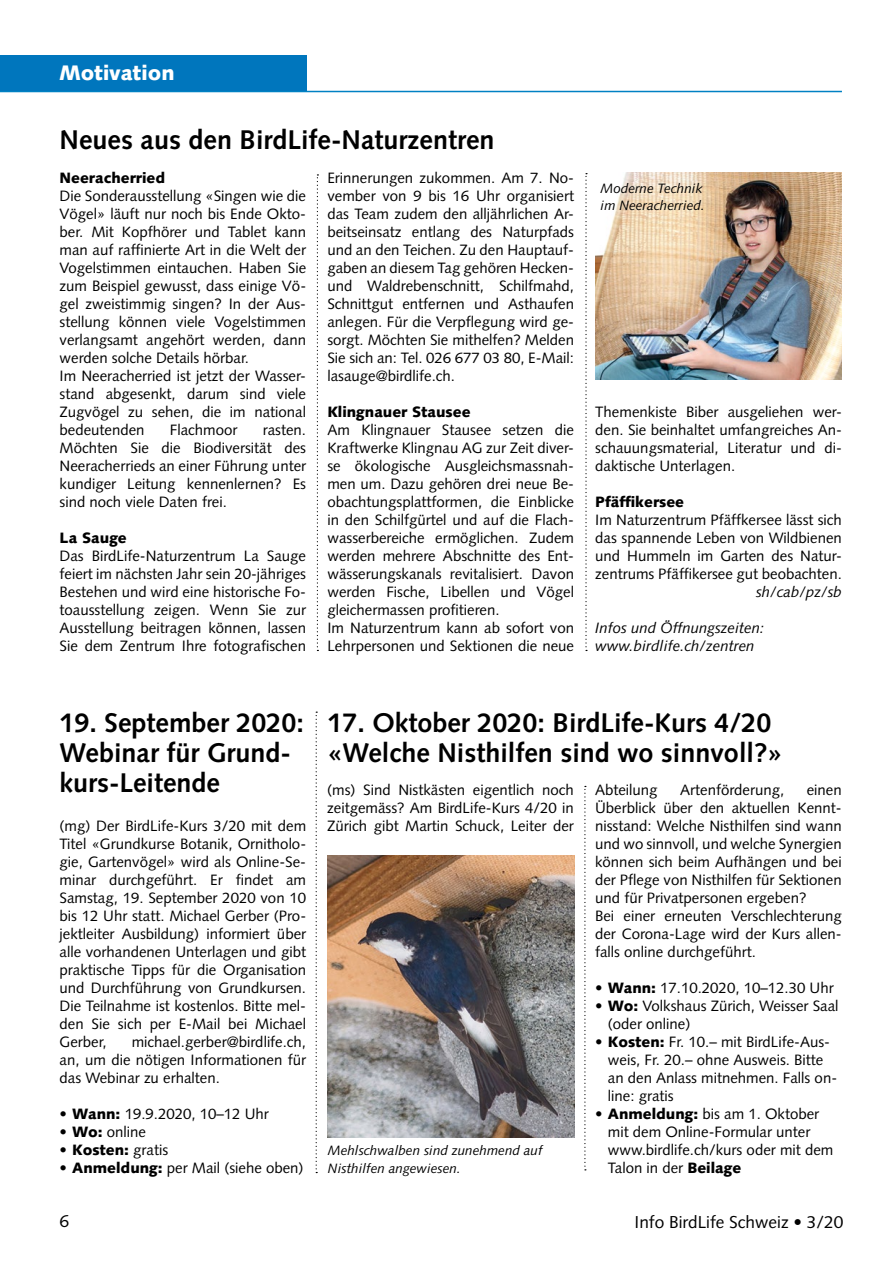
<style>
.page{position:relative;width:893px;height:1263px;background:#fff}
.page>*{position:absolute;margin:0;border:0;box-sizing:border-box;transform-origin:0 0}
.t1{font:700 27px/30px "Syntax LT";color:#000}
.t2{font:900 21px "Syntax LT";color:#fff}
.t3{font:17.25px "Syntax LT";color:#000}
.t4{font:15px/18px "Syntax LT";color:#000;text-align:justify}
.t5{font:900 15px "Syntax LT";color:#000}
.t6{font:italic 15px/18px "Syntax LT";color:#000}
.t7{font:italic 13.5px/18px "Syntax LT";color:#000}
.s1{font-weight:900}
.s2{font-weight:400}
</style>
<div class="page">
<svg style="left:317px;top:174px;width:1px;height:477px"></svg>
<svg style="left:316px;top:711px;width:1px;height:462px"></svg>
<hr style="left:0;top:91px;width:842px;height:1px;background:#0081c3">
<div style="left:0;top:55px;width:306px;height:36px;background:#0076bd"></div>
<hr style="left:892px;top:55px;width:1px;height:36px;background:#0076bd">
<svg style="left:585px;top:173px;width:2px;height:478px"></svg>
<img style="left:596px;top:172px;width:246px;height:208px">
<svg style="left:584px;top:786px;width:2px;height:384px"></svg>
<img style="left:327px;top:855px;width:247px;height:282px">
<h2 class="t2" style="left:59px;top:60px;width:117px">Motivation</h2>
<h1 class="t1" style="left:60px;top:125px;width:436px">Neues aus den BirdLife-Naturzentren</h1>
<p class="t5" style="left:60px;top:169px;width:107px">Neeracherried</p>
<p class="t4" style="left:60px;top:187px;width:248px;text-align:left">Die Sonderausstellung «Singen wie die Vögel» läuft nur noch bis Ende Okto&shy;ber. Mit Kopfhörer und Tablet kann man auf raffinierte Art in die Welt der Vogelstimmen eintauchen. Haben Sie zum Beispiel gewusst, dass einige Vö&shy;gel zweistimmig singen? In der Aus&shy;stellung können viele Vogelstimmen verlangsamt angehört werden, dann werden solche Details hörbar.<br>Im Neeracherried ist jetzt der Wasser&shy;stand abgesenkt, darum sind viele Zugvögel zu sehen, die im national bedeutenden</p>
<p class="t4" style="left:170px;top:421px;width:69px">Flachmoor</p>
<p class="t4" style="left:60px;top:421px;width:248px;text-indent:203px">rasten.<br>Möchten Sie die Biodiversität des Neeracherrieds an einer Führung unter kundiger Leitung kennenlernen? Es sind noch viele Daten frei.</p>
<p class="t5" style="left:60px;top:529px;width:69px">La Sauge</p>
<p class="t4" style="left:60px;top:547px;width:248px">Das BirdLife-Naturzentrum La Sauge feiert im nächsten Jahr sein 20-jähriges Bestehen und wird eine historische Fo&shy;toausstellung zeigen. Wenn Sie zur Ausstellung beitragen können, lassen Sie dem Zentrum Ihre fotografischen</p>
<p class="t4" style="left:327px;top:169px;width:248px">Erinnerungen zukommen. Am 7. No&shy;vember von 9 bis 16 Uhr organisiert das Team zudem den alljährlichen Ar&shy;beitseinsatz entlang des Naturpfads und an den Teichen. Zu den Hauptauf&shy;gaben an diesem Tag gehören Hecken&shy;und Waldrebenschnitt, Schilfmahd, Schnittgut entfernen und Asthaufen anlegen. Für die Verpflegung wird ge&shy;sorgt. Möchten Sie mithelfen? Melden Sie sich an: Tel. 026 677 03 80, E-Mail: lasauge@birdlife.ch.</p>
<p class="t5" style="left:327px;top:403px;width:145px">Klingnauer Stausee</p>
<p class="t4" style="left:327px;top:421px;width:248px;text-align:left">Am Klingnauer Stausee setzen die Kraftwerke Klingnau AG zur Zeit diver&shy;se ökologische Ausgleichsmassnah&shy;men um. Dazu gehören drei neue Be&shy;obachtungsplattformen, die Einblicke in den Schilfgürtel und auf die Flach&shy;wasserbereiche ermöglichen. Zudem werden mehrere Abschnitte des Ent&shy;wässerungskanals revitalisiert. Davon werden Fische, Libellen und Vögel gleichermassen profitieren.<br>Im Naturzentrum kann ab sofort von Lehrpersonen und Sektionen die neue</p>
<p class="t7" style="left:601px;top:180px;width:106px;line-height:16.5px">Moderne Technik im Neeracherried.</p>
<p class="t4" style="left:595px;top:403px;width:248px">Themenkiste Biber ausgeliehen wer&shy;den. Sie beinhaltet umfangreiches An&shy;schauungsmaterial, Literatur und di&shy;daktische Unterlagen.</p>
<p class="t5" style="left:595px;top:493px;width:90px">Pfäffikersee</p>
<p class="t4" style="left:595px;top:511px;width:248px">Im Naturzentrum Pfäffkersee lässt sich das spannende Leben von Wildbienen und Hummeln im Garten des Natur&shy;zentrums Pfäffikersee gut beobachten.</p>
<p class="t6" style="left:756px;top:583px;width:87px">sh/cab/pz/sb</p>
<p class="t6" style="left:595px;top:619px;width:170px">Infos und Öffnungszeiten: www.birdlife.ch/zentren</p>
<h1 class="t1" style="left:60px;top:708px;width:246px">19. September 2020:<br>Webinar für Grund&shy;kurs-Leitende</h1>
<p class="t4" style="left:60px;top:817px;width:248px">(mg) Der BirdLife-Kurs 3/20 mit dem Titel «Grundkurse Botanik, Ornitholo&shy;gie, Gartenvögel» wird als Online-Se&shy;minar durchgeführt. Er findet am Samstag, 19. September 2020 von 10 bis 12 Uhr statt. Michael Gerber (Pro&shy;jektleiter Ausbildung) informiert über alle vorhandenen Unterlagen und gibt praktische Tipps für die Organisation und Durchführung von Grundkursen.<br>Die Teilnahme ist kostenlos. Bitte mel&shy;den Sie sich per E-Mail bei Michael Gerber,</p>
<p class="t4" style="left:60px;top:1033px;width:248px;text-indent:72px">michael.gerber@birdlife.ch, an, um die nötigen Informationen für das Webinar zu erhalten.</p>
<p class="t4" style="left:60px;top:1105px;width:211px"><span class="s1">• Wann:</span> 19.9.2020, 10–12 Uhr</p>
<p class="t4" style="left:60px;top:1123px;width:88px"><span class="s1">• Wo:</span> online</p>
<p class="t5" style="left:60px;top:1141px;width:110px">• Kosten: <span class="s2">gratis</span></p>
<p class="t4" style="left:60px;top:1159px;width:246px"><span class="s1">• Anmeldung:</span> per Mail (siehe oben)</p>
<h1 class="t1" style="left:327px;top:708px;width:457px">17. Oktober 2020: BirdLife-Kurs 4/20 «Welche Nisthilfen sind wo sinnvoll?»</h1>
<p class="t4" style="left:327px;top:781px;width:248px">(ms) Sind Nistkästen eigentlich noch zeitgemäss? Am BirdLife-Kurs 4/20 in Zürich gibt Martin Schuck, Leiter der</p>
<p class="t4" style="left:595px;top:781px;width:64px">Abteilung</p>
<p class="t4" style="left:680px;top:781px;width:106px">Artenförderung,</p>
<p class="t4" style="left:595px;top:781px;width:248px;text-align:left;text-indent:212px">einen<br>Überblick über den aktuellen Kennt&shy;nisstand: Welche Nisthilfen sind wann und wo sinnvoll, und welche Synergien können sich beim Aufhängen und bei der Pflege von Nisthilfen für Sektionen und für Privatpersonen ergeben?<br>Bei einer erneuten Verschlechterung der Corona-Lage wird der Kurs allen&shy;falls online durchgeführt.</p>
<p class="t4" style="left:595px;top:979px;width:240px"><span class="s1">• Wann:</span> 17.10.2020, 10–12.30 Uhr</p>
<p class="t4" style="left:608px;top:997px;width:232px;text-indent:-13px"><span class="s1">• Wo:</span> Volkshaus Zürich, Weisser Saal (oder online)</p>
<p class="t4" style="left:608px;top:1033px;width:231px;text-align:left;text-indent:-13px"><span class="s1">• Kosten:</span> Fr. 10.– mit BirdLife-Aus&shy;weis, Fr. 20.– ohne Ausweis. Bitte an den Anlass mitnehmen. Falls on&shy;line: gratis</p>
<p class="t4" style="left:608px;top:1105px;width:227px;text-align:left;text-indent:-13px"><span class="s1">• Anmeldung:</span> bis am 1. Oktober mit dem Online-Formular unter www.birdlife.ch/kurs oder mit dem<br>Talon in der <span class="s1">Beilage</span></p>
<p class="t7" style="left:328px;top:1141px;width:216px">Mehlschwalben sind zunehmend auf<br>Nisthilfen angewiesen.</p>
<p class="t3" style="left:60px;top:1211px;width:11px">6</p>
<p class="t3" style="left:635px;top:1212px;width:210px">Info BirdLife Schweiz • 3/20</p>
</div>
